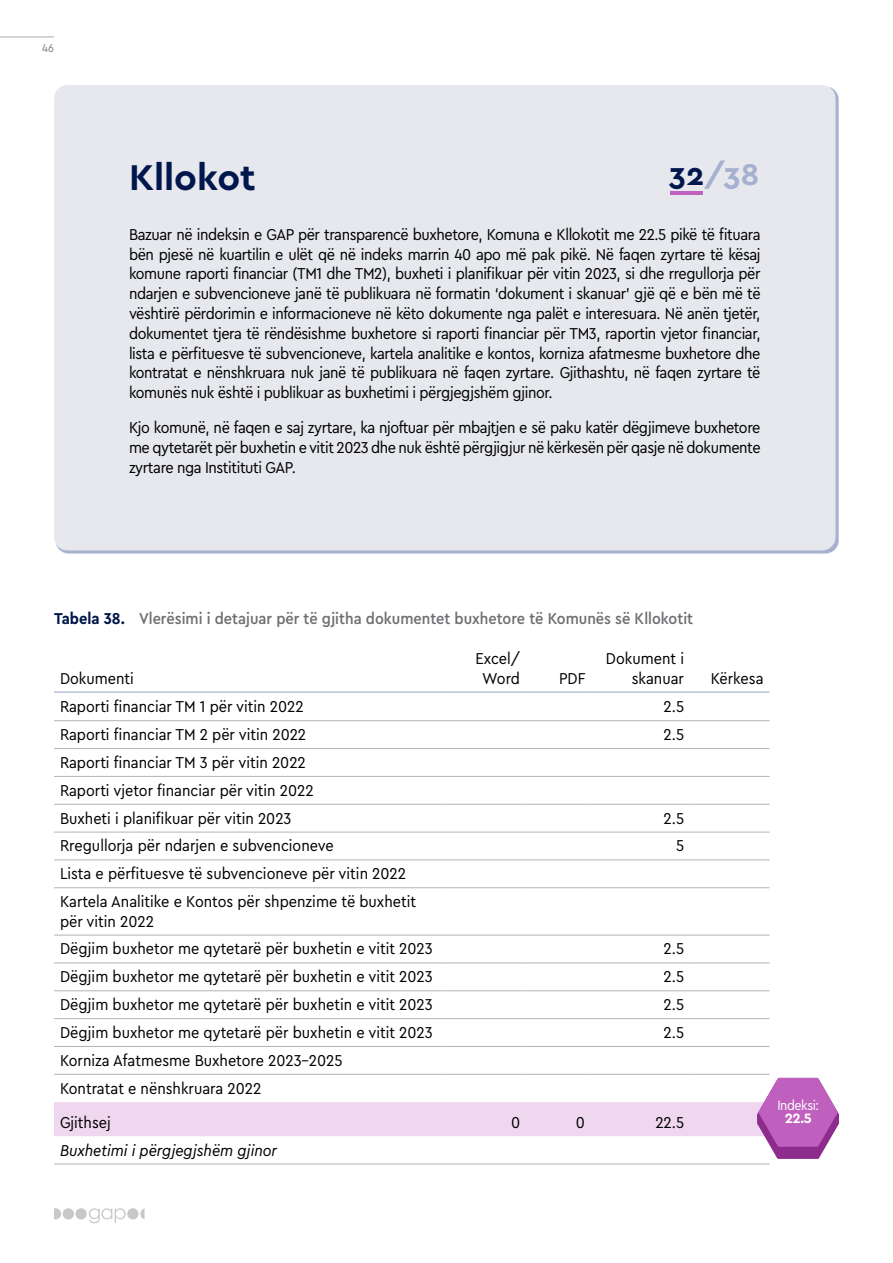
<style>
.page{position:relative;width:893px;height:1263px;background:#fff}
.page>*{position:absolute;margin:0;border:0;box-sizing:border-box;transform-origin:0 0}
.t1{font:700 37.5px "Cera PRO";color:#00174d}
.t2{font:700 31.35px "Cera PRO";color:#a6b0cf}
.t3{font:16.5px/19.8px "Cera Compact Pro";color:#000}
.t4{font:500 16.5px "Cera Compact Pro";color:#6d6e71}
.t5{font:italic 16.5px "Cera Compact Pro";color:#000}
.t6{font:14.25px "Cera Compact Pro";letter-spacing:-.03em;color:#fff}
.t7{font:700 14.25px "Cera PRO";color:#fff}
.t8{font:12px "Cera Compact Pro";color:#808285}
.s1{color:#00174d}
.s2{font-weight:700;color:#00174d}
</style>
<div class="page">
<div style="left:75px;top:1208px;width:12px;height:11px;background:#c7c8ca;border-radius:50%"></div>
<div style="left:63px;top:1208px;width:11px;height:11px;background:#c7c8ca;border-radius:50%"></div>
<div style="left:127px;top:1208px;width:11px;height:11px;background:#c7c8ca;border-radius:50%"></div>
<svg style="left:89px;top:1208px;width:37px;height:15px"></svg>
<svg style="left:54px;top:1208px;width:7px;height:11px"></svg>
<svg style="left:140px;top:1208px;width:5px;height:11px"></svg>
<hr style="left:0;top:36px;width:54px;height:2px;background:#c7c8ca">
<div style="left:54px;top:85px;width:782px;height:465px;background:#e6e8ed;border-radius:14px"></div>
<hr style="left:54px;top:691px;width:392px;height:2px;background:#b8c0d8">
<hr style="left:446px;top:691px;width:80px;height:2px;background:#b8c0d8">
<hr style="left:526px;top:691px;width:65px;height:2px;background:#b8c0d8">
<hr style="left:591px;top:691px;width:99px;height:2px;background:#b8c0d8">
<hr style="left:690px;top:691px;width:80px;height:2px;background:#b8c0d8">
<hr style="left:54px;top:720px;width:392px;height:1px;background:#b1b4b6">
<hr style="left:446px;top:720px;width:80px;height:1px;background:#b1b4b6">
<hr style="left:526px;top:720px;width:65px;height:1px;background:#b1b4b6">
<hr style="left:591px;top:720px;width:99px;height:1px;background:#b1b4b6">
<hr style="left:690px;top:720px;width:80px;height:1px;background:#b1b4b6">
<hr style="left:54px;top:748px;width:392px;height:1px;background:#b1b4b6">
<hr style="left:446px;top:748px;width:80px;height:1px;background:#b1b4b6">
<hr style="left:526px;top:748px;width:65px;height:1px;background:#b1b4b6">
<hr style="left:591px;top:748px;width:99px;height:1px;background:#b1b4b6">
<hr style="left:690px;top:748px;width:80px;height:1px;background:#b1b4b6">
<hr style="left:54px;top:776px;width:392px;height:1px;background:#b1b4b6">
<hr style="left:446px;top:776px;width:80px;height:1px;background:#b1b4b6">
<hr style="left:526px;top:776px;width:65px;height:1px;background:#b1b4b6">
<hr style="left:591px;top:776px;width:99px;height:1px;background:#b1b4b6">
<hr style="left:690px;top:776px;width:80px;height:1px;background:#b1b4b6">
<hr style="left:54px;top:804px;width:392px;height:1px;background:#b1b4b6">
<hr style="left:446px;top:804px;width:80px;height:1px;background:#b1b4b6">
<hr style="left:526px;top:804px;width:65px;height:1px;background:#b1b4b6">
<hr style="left:591px;top:804px;width:99px;height:1px;background:#b1b4b6">
<hr style="left:690px;top:804px;width:80px;height:1px;background:#b1b4b6">
<hr style="left:54px;top:832px;width:392px;height:1px;background:#b1b4b6">
<hr style="left:446px;top:832px;width:80px;height:1px;background:#b1b4b6">
<hr style="left:526px;top:832px;width:65px;height:1px;background:#b1b4b6">
<hr style="left:591px;top:832px;width:99px;height:1px;background:#b1b4b6">
<hr style="left:690px;top:832px;width:80px;height:1px;background:#b1b4b6">
<hr style="left:54px;top:860px;width:392px;height:1px;background:#b1b4b6">
<hr style="left:446px;top:860px;width:80px;height:1px;background:#b1b4b6">
<hr style="left:526px;top:860px;width:65px;height:1px;background:#b1b4b6">
<hr style="left:591px;top:860px;width:99px;height:1px;background:#b1b4b6">
<hr style="left:690px;top:860px;width:80px;height:1px;background:#b1b4b6">
<hr style="left:54px;top:887px;width:392px;height:1px;background:#b1b4b6">
<hr style="left:446px;top:887px;width:80px;height:1px;background:#b1b4b6">
<hr style="left:526px;top:887px;width:65px;height:1px;background:#b1b4b6">
<hr style="left:591px;top:887px;width:99px;height:1px;background:#b1b4b6">
<hr style="left:690px;top:887px;width:80px;height:1px;background:#b1b4b6">
<hr style="left:54px;top:935px;width:392px;height:1px;background:#b1b4b6">
<hr style="left:446px;top:935px;width:80px;height:1px;background:#b1b4b6">
<hr style="left:526px;top:935px;width:65px;height:1px;background:#b1b4b6">
<hr style="left:591px;top:935px;width:99px;height:1px;background:#b1b4b6">
<hr style="left:690px;top:935px;width:80px;height:1px;background:#b1b4b6">
<hr style="left:54px;top:963px;width:392px;height:1px;background:#b1b4b6">
<hr style="left:446px;top:963px;width:80px;height:1px;background:#b1b4b6">
<hr style="left:526px;top:963px;width:65px;height:1px;background:#b1b4b6">
<hr style="left:591px;top:963px;width:99px;height:1px;background:#b1b4b6">
<hr style="left:690px;top:963px;width:80px;height:1px;background:#b1b4b6">
<hr style="left:54px;top:990px;width:392px;height:1px;background:#b1b4b6">
<hr style="left:446px;top:990px;width:80px;height:1px;background:#b1b4b6">
<hr style="left:526px;top:990px;width:65px;height:1px;background:#b1b4b6">
<hr style="left:591px;top:990px;width:99px;height:1px;background:#b1b4b6">
<hr style="left:690px;top:990px;width:80px;height:1px;background:#b1b4b6">
<hr style="left:54px;top:1018px;width:392px;height:1px;background:#b1b4b6">
<hr style="left:446px;top:1018px;width:80px;height:1px;background:#b1b4b6">
<hr style="left:526px;top:1018px;width:65px;height:1px;background:#b1b4b6">
<hr style="left:591px;top:1018px;width:99px;height:1px;background:#b1b4b6">
<hr style="left:690px;top:1018px;width:80px;height:1px;background:#b1b4b6">
<hr style="left:54px;top:1046px;width:392px;height:1px;background:#b1b4b6">
<hr style="left:446px;top:1046px;width:80px;height:1px;background:#b1b4b6">
<hr style="left:526px;top:1046px;width:65px;height:1px;background:#b1b4b6">
<hr style="left:591px;top:1046px;width:99px;height:1px;background:#b1b4b6">
<hr style="left:690px;top:1046px;width:80px;height:1px;background:#b1b4b6">
<hr style="left:54px;top:1074px;width:392px;height:1px;background:#b1b4b6">
<hr style="left:446px;top:1074px;width:80px;height:1px;background:#b1b4b6">
<hr style="left:526px;top:1074px;width:65px;height:1px;background:#b1b4b6">
<hr style="left:591px;top:1074px;width:99px;height:1px;background:#b1b4b6">
<hr style="left:690px;top:1074px;width:80px;height:1px;background:#b1b4b6">
<hr style="left:54px;top:1164px;width:392px;height:1px;background:#b1b4b6">
<hr style="left:446px;top:1164px;width:80px;height:1px;background:#b1b4b6">
<hr style="left:526px;top:1164px;width:65px;height:1px;background:#b1b4b6">
<hr style="left:591px;top:1164px;width:99px;height:1px;background:#b1b4b6">
<hr style="left:690px;top:1164px;width:80px;height:1px;background:#b1b4b6">
<svg style="left:54px;top:1078px;width:785px;height:81px"></svg>
<hr style="left:670px;top:191px;width:32px;height:3px;background:#bf61bf">
<p class="t8" style="left:42px;top:40px;width:13px">46</p>
<h2 class="t2" style="left:669px;top:154px;width:91px"><span class="s1">32</span>/38</h2>
<h1 class="t1" style="left:129px;top:153px;width:128px">Kllokot</h1>
<p class="t3" style="left:129px;top:224px;width:633px;text-align:justify">Bazuar në indeksin e GAP për transparencë buxhetore, Komuna e Kllokotit me 22.5 pikë të fituara bën pjesë në kuartilin e ulët që në indeks marrin 40 apo më pak pikë. Në faqen zyrtare të kësaj komune raporti financiar (TM1 dhe TM2), buxheti i planifikuar për vitin 2023, si dhe rregullorja për ndarjen e subvencioneve janë të publikuara në formatin ‘dokument i skanuar’ gjë që e bën më të vështirë përdorimin e informacioneve në këto dokumente nga palët e interesuara. Në anën tjetër, dokumentet tjera të rëndësishme buxhetore si raporti financiar për TM3, raportin vjetor financiar, lista e përfituesve të subvencioneve, kartela analitike e kontos, korniza afatmesme buxhetore dhe kontratat e nënshkruara nuk janë të publikuara në faqen zyrtare. Gjithashtu, në faqen zyrtare të komunës nuk është i publikuar as buxhetimi i përgjegjshëm gjinor.</p>
<p class="t3" style="left:129px;top:417px;width:633px;text-align:justify">Kjo komunë, në faqen e saj zyrtare, ka njoftuar për mbajtjen e së paku katër dëgjimeve buxhetore me qytetarët për buxhetin e vitit 2023 dhe nuk është përgjigjur në kërkesën për qasje në dokumente zyrtare nga Institituti GAP.</p>
<p class="t4" style="left:54px;top:607px;width:641px"><span class="s2">Tabela 38.</span> Vlerësimi i detajuar për të gjitha dokumentet buxhetore të Komunës së Kllokotit</p>
<p class="t3" style="left:60px;top:667px;width:75px">Dokumenti</p>
<p class="t3" style="left:476px;top:648px;width:46px;text-align:center">Excel/<br>Word</p>
<p class="t3" style="left:559px;top:667px;width:28px">PDF</p>
<p class="t3" style="left:606px;top:648px;width:80px;text-align:right">Dokument i skanuar</p>
<p class="t3" style="left:60px;top:696px;width:245px">Raporti financiar TM 1 për vitin 2022</p>
<p class="t3" style="left:664px;top:696px;width:22px">2.5</p>
<p class="t3" style="left:60px;top:724px;width:248px">Raporti financiar TM 2 për vitin 2022</p>
<p class="t3" style="left:664px;top:724px;width:22px">2.5</p>
<p class="t3" style="left:60px;top:748px;width:255px;line-height:27.9px">Raporti financiar TM 3 për vitin 2022<br>Raporti vjetor financiar për vitin 2022<br>Buxheti i planifikuar për vitin 2023</p>
<p class="t3" style="left:664px;top:807px;width:22px">2.5</p>
<p class="t3" style="left:60px;top:835px;width:275px">Rregullorja për ndarjen e subvencioneve</p>
<p class="t3" style="left:676px;top:835px;width:10px">5</p>
<p class="t3" style="left:60px;top:859px;width:358px;line-height:27.9px">Lista e përfituesve të subvencioneve për vitin 2022<br>Kartela Analitike e Kontos për shpenzime të buxhetit</p>
<p class="t3" style="left:60px;top:906px;width:374px;line-height:27.9px">për vitin 2022<br>Dëgjim buxhetor me qytetarë për buxhetin e vitit 2023</p>
<p class="t3" style="left:664px;top:938px;width:22px">2.5</p>
<p class="t3" style="left:60px;top:966px;width:374px">Dëgjim buxhetor me qytetarë për buxhetin e vitit 2023</p>
<p class="t3" style="left:664px;top:966px;width:22px">2.5</p>
<p class="t3" style="left:60px;top:994px;width:374px">Dëgjim buxhetor me qytetarë për buxhetin e vitit 2023</p>
<p class="t3" style="left:664px;top:994px;width:22px">2.5</p>
<p class="t3" style="left:60px;top:1022px;width:374px">Dëgjim buxhetor me qytetarë për buxhetin e vitit 2023</p>
<p class="t3" style="left:664px;top:1022px;width:22px">2.5</p>
<p class="t3" style="left:60px;top:1045px;width:284px;line-height:27.9px">Korniza Afatmesme Buxhetore 2023-2025<br>Kontratat e nënshkruara 2022</p>
<p class="t3" style="left:60px;top:1112px;width:52px">Gjithsej</p>
<p class="t3" style="left:511px;top:1112px;width:11px">0</p>
<p class="t3" style="left:576px;top:1112px;width:11px">0</p>
<p class="t3" style="left:655px;top:1112px;width:30px">22.5</p>
<p class="t5" style="left:60px;top:1139px;width:218px">Buxhetimi i përgjegjshëm gjinor</p>
<p class="t3" style="left:711px;top:667px;width:54px">Kërkesa</p>
<p class="t6" style="left:777px;top:1095px;width:43px">Indeksi:</p>
<p class="t7" style="left:785px;top:1109px;width:29px">22.5</p>
</div>
